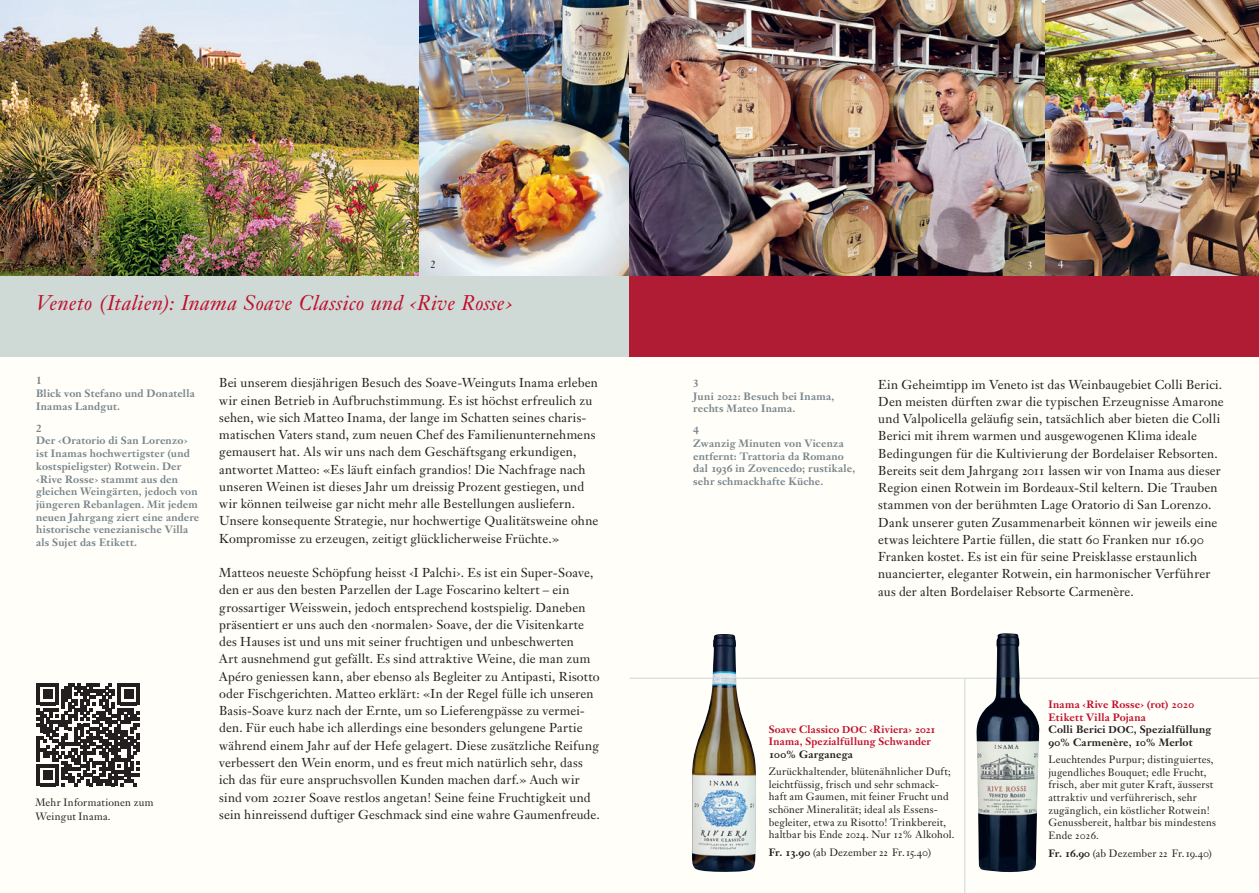
<style>
.page{position:relative;width:1259px;height:893px;background:#fff}
.page>*{position:absolute;margin:0;border:0;box-sizing:border-box;transform-origin:0 0}
.t1{font:italic 21px "Janson Text LT";letter-spacing:.02em;color:#c00f2d}
.t2{font:12.75px/17.2px "Janson Text LT Pro";letter-spacing:.01em;color:#231f20}
.t3{font:10.5px/12.6px "Janson Text LT Pro";letter-spacing:.015em;color:#231f20}
.t4{font:700 10.5px/12.8px "Janson Text LT Pro";letter-spacing:.015em;color:#77858d}
.t5{font:700 10.5px/12.6px "Janson Text LT Pro";letter-spacing:.02em;color:#231f20}
.t6{font:700 10.5px/12.6px "Janson Text LT Pro";letter-spacing:.02em;color:#c00f2d}
.t7{font:10.5px "Janson Text LT Pro";color:#fff}
.s1{font-family:"Janson Text LT Pro"}
.s2{font-size:9.75px}
.s3{font-weight:700}
.s4{color:#c00f2d}
</style>
<div class="page">
<div style="left:629px;top:0;width:630px;height:893px;background:#fffef8"></div>
<div style="left:0;top:0;width:629px;height:893px;background:#fffef8"></div>
<hr style="left:629px;top:678px;width:630px;height:1px;background:#cbd6dd">
<img style="left:418px;top:0;width:211px;height:276px">
<img style="left:691px;top:634px;width:65px;height:238px">
<img style="left:976px;top:633px;width:65px;height:240px">
<img style="left:0;top:0;width:418px;height:276px">
<img style="left:629px;top:0;width:416px;height:276px">
<div style="left:0;top:276px;width:629px;height:81px;background:#cfdad6"></div>
<svg style="left:37px;top:683px;width:103px;height:103px"></svg>
<img style="left:1045px;top:0;width:214px;height:276px">
<div style="left:629px;top:276px;width:630px;height:81px;background:#af1c34"></div>
<hr style="left:964px;top:679px;width:1px;height:214px;background:#cbd6dd">
<p class="t7" style="left:400px;top:258px;width:7px">1</p>
<p class="t3" style="left:430px;top:258px;width:7px">2</p>
<h1 class="t1" style="left:36px;top:289px;width:478px">Veneto (Italien): Inama Soave Classico und <span class="s1">‹</span>Rive Rosse<span class="s1">›</span></h1>
<p class="t4" style="left:36px;top:374px;width:160px">1<br>Blick von Stefano und Donatella<br>Inamas Landgut.</p>
<p class="t4" style="left:36px;top:421px;width:165px">2<br>Der ‹Oratorio di San Lorenzo› ist Inamas hochwertigster (und kostspieligster) Rotwein. Der ‹Rive Rosse› stammt aus den gleichen Weingärten, jedoch von jüngeren Rebanlagen. Mit jedem neuen Jahrgang ziert eine andere historische venezianische Villa als Sujet das Etikett.</p>
<p class="t3" style="left:35px;top:796px;width:120px;line-height:13.5px">Mehr Informationen zum<br>Weingut Inama.</p>
<p class="t2" style="left:219px;top:374px;width:381px">Bei unserem diesjährigen Besuch des Soave-Weinguts Inama erleben wir einen Betrieb in Aufbruchstimmung. Es ist höchst erfreulich zu sehen, wie sich Matteo Inama, der lange im Schatten seines charis&shy;matischen Vaters stand, zum neuen Chef des Familienunternehmens gemausert hat. Als wir uns nach dem Geschäftsgang erkundigen, antwortet Matteo: «Es läuft einfach grandios! Die Nachfrage nach unseren Weinen ist dieses Jahr um dreissig Prozent gestiegen, und wir können teilweise gar nicht mehr alle Bestellungen ausliefern.<br>Unsere konsequente Strategie, nur hochwertige Qualitätsweine ohne Kompromisse zu erzeugen, zeitigt glücklicherweise Früchte.»</p>
<p class="t2" style="left:219px;top:564px;width:382px">Matteos neueste Schöpfung heisst ‹I Palchi›. Es ist ein Super-Soave, den er aus den besten Parzellen der Lage Foscarino keltert – ein grossartiger Weisswein, jedoch entsprechend kostspielig. Daneben präsentiert er uns auch den ‹normalen› Soave, der die Visitenkarte des Hauses ist und uns mit seiner fruchtigen und unbeschwerten<br>Art ausnehmend gut gefällt. Es sind attraktive Weine, die man zum Apéro geniessen kann, aber ebenso als Begleiter zu Antipasti, Risotto oder Fischgerichten. Matteo erklärt: «In der Regel fülle ich unseren Basis-Soave kurz nach der Ernte, um so Lieferengpässe zu vermei&shy;den. Für euch habe ich allerdings eine besonders gelungene Partie während einem Jahr auf der Hefe gelagert. Diese zusätzliche Reifung verbessert den Wein enorm, und es freut mich natürlich sehr, dass ich das für eure anspruchsvollen Kunden machen darf.» Auch wir sind vom 2021er Soave restlos angetan! Seine feine Fruchtigkeit und sein hinreissend duftiger Geschmack sind eine wahre Gaumenfreude.</p>
<p class="t7" style="left:1027px;top:258px;width:7px">3</p>
<p class="t7" style="left:1058px;top:258px;width:7px">4</p>
<p class="t4" style="left:693px;top:377px;width:143px">3<br>Juni 2022: Besuch bei Inama, rechts Mateo Inama.</p>
<p class="t4" style="left:693px;top:424px;width:163px">4<br>Zwanzig Minuten von Vicenza entfernt: Trattoria da Romano dal 1936 in Zovencedo; rustikale, sehr schmackhafte Küche.</p>
<p class="t2" style="left:878px;top:375px;width:347px">Ein Geheimtipp im Veneto ist das Weinbaugebiet Colli Berici.<br>Den meisten dürften zwar die typischen Erzeugnisse Amarone und Valpolicella geläufig sein, tatsächlich aber bieten die Colli Berici mit ihrem warmen und ausgewogenen Klima ideale Bedingungen für die Kultivierung der Bordelaiser Rebsorten.<br>Bereits seit dem Jahrgang 2011 lassen wir von Inama aus dieser Region einen Rotwein im Bordeaux-Stil keltern. Die Trauben stammen von der berühmten Lage Oratorio di San Lorenzo.<br>Dank unserer guten Zusammenarbeit können wir jeweils eine etwas leichtere Partie füllen, die statt 60 Franken nur 16.90<br>Franken kostet. Es ist ein für seine Preisklasse erstaunlich nuancierter, eleganter Rotwein, ein harmonischer Verführer aus der alten Bordelaiser Rebsorte Carmenère.</p>
<p class="t6" style="left:769px;top:723px;width:169px">Soave Classico <span class="s2">DOC</span> ‹Riviera› 2021<br>Inama, Spezialfüllung Schwander</p>
<p class="t5" style="left:769px;top:748px;width:86px">100% Garganega</p>
<p class="t3" style="left:769px;top:765px;width:187px">Zurückhaltender, blütenähnlicher Duft; leichtfüssig, frisch und sehr schmack&shy;haft am Gaumen, mit feiner Frucht und schöner Mineralität; ideal als Essens&shy;begleiter, etwa zu Risotto! Trinkbereit, haltbar bis Ende 2024. Nur 12% Alkohol.</p>
<p class="t3" style="left:769px;top:846px;width:164px"><span class="s3">Fr. 13.90</span> (ab Dezember 22 Fr.15.40)</p>
<p class="t5" style="left:1048px;top:698px;width:164px"><span class="s4">Inama ‹Rive Rosse› (rot) 2020<br>Etikett Villa Pojana<br></span>Colli Berici <span class="s2">DOC</span>, Spezialfüllung<br>90% Carmenère, 10% Merlot</p>
<p class="t3" style="left:1048px;top:753px;width:169px">Leuchtendes Purpur; distinguiertes, jugendliches Bouquet; edle Frucht, frisch, aber mit guter Kraft, äusserst attraktiv und verführerisch, sehr zugänglich, ein köstlicher Rotwein!<br>Genussbereit, haltbar bis mindestens Ende 2026.</p>
<p class="t3" style="left:1048px;top:847px;width:165px"><span class="s3">Fr. 16.90</span> (ab Dezember 22 Fr.19.40)</p>
</div>
